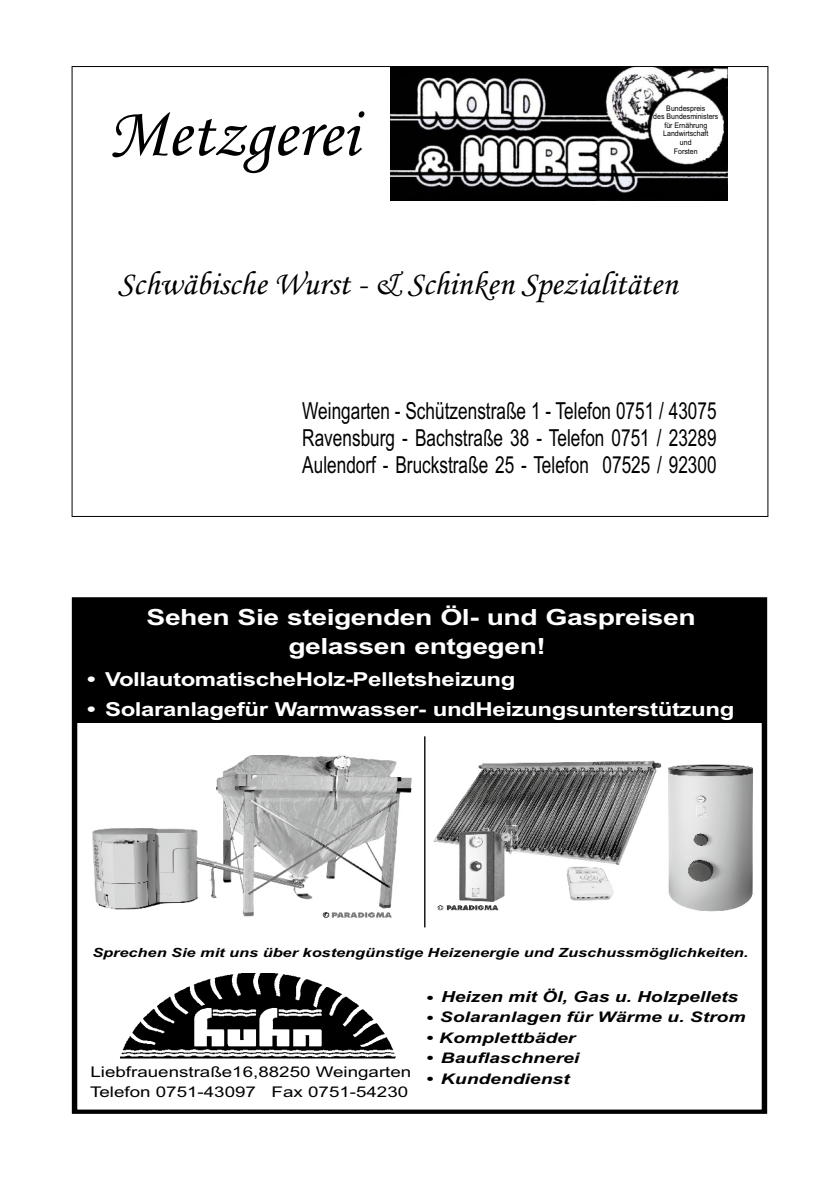
<style>
.page{position:relative;width:840px;height:1191px;background:#fff}
.page>*{position:absolute;margin:0;border:0;box-sizing:border-box;transform-origin:0 0}
.t1{font:70.2px "Monotype Corsiva";color:#000}
.t2{font:33.4px "Monotype Corsiva";color:#000}
.t3{font:23.4px/26.6px "Arial Narrow";color:#000;text-align:justify;scale:.9 1}
.t4{font:700 22.2px/29.4px "Arial";letter-spacing:-.015em;color:#fff;text-align:center;scale:1.27 1}
.t5{font:700 19.2px "Arial";letter-spacing:-.015em;color:#fff;scale:1.24 1}
.t6{font:italic 700 15.2px "Arial";color:#000;scale:1.25 1}
.t7{font:14.8px/19.6px "Arial";color:#000;scale:1.27 1}
.t8{font:italic 700 14.6px "Arial";color:#000;scale:1.32 1}
.t9{font:italic 700 12.6px "Arial Narrow";color:#000;scale:1.57 1}
.t10{font:7.6px/8.6px "Arial";color:#000;text-align:center;scale:.91 1}
.s1{font-style:normal}
</style>
<div class="page">
<img style="left:390px;top:68px;width:336px;height:132px">
<div style="left:75px;top:599px;width:689px;height:123px;background:#000"></div>
<div style="left:72px;top:597px;width:694px;height:517px;border:5px solid #000"></div>
<img style="left:92px;top:755px;width:319px;height:163px">
<img style="left:433px;top:760px;width:319px;height:152px">
<hr style="left:424px;top:736px;width:1px;height:191px;background:#000">
<img style="left:120px;top:973px;width:275px;height:85px">
<h1 class="t1" style="left:108px;top:91px;width:252px">Metzgerei</h1>
<p class="t10" style="left:653px;top:104px;width:73px">Bundespreis<br>des Bundesministers für Ernährung<br>Landwirtschaft<br>und<br>Forsten</p>
<h2 class="t2" style="left:118px;top:264px;width:561px">Schwäbische Wurst - &amp; Schinken Spezialitäten</h2>
<p class="t3" style="left:302px;top:397px;width:461px">Weingarten - Schützenstraße 1 - Telefon 0751 / 43075<br>Ravensburg - Bachstraße 38 - Telefon 0751 / 23289<br>Aulendorf - Bruckstraße 25 - Telefon 07525 / 92300</p>
<p class="t4" style="left:146px;top:603px;width:433px">Sehen Sie steigenden Öl- und Gaspreisen gelassen entgegen!</p>
<p class="t5" style="left:87px;top:665px;width:347px">• VollautomatischeHolz-Pelletsheizung</p>
<p class="t5" style="left:87px;top:695px;width:523px">• Solaranlagefür Warmwasser- undHeizungsunterstützung</p>
<p class="t9" style="left:92px;top:943px;width:419px">Sprechen Sie mit uns über kostengünstige Heizenergie und Zuschussmöglichkeiten.</p>
<p class="t6" style="left:426px;top:986px;width:251px"><sub>•</sub> Heizen mit Öl, Gas u. Holzpellets</p>
<p class="t8" style="left:426px;top:1006px;width:243px"><span class="s1">•</span> Solaranlagen für Wärme u. Strom</p>
<p class="t8" style="left:426px;top:1027px;width:114px"><span class="s1">•</span> Komplettbäder</p>
<p class="t8" style="left:426px;top:1048px;width:117px"><span class="s1">•</span> Bauflaschnerei</p>
<p class="t8" style="left:426px;top:1068px;width:110px"><span class="s1">•</span> Kundendienst</p>
<p class="t7" style="left:90px;top:1062px;width:254px">Liebfrauenstraße16,88250 Weingarten<br>Telefon 0751-43097 Fax 0751-54230</p>
</div>
